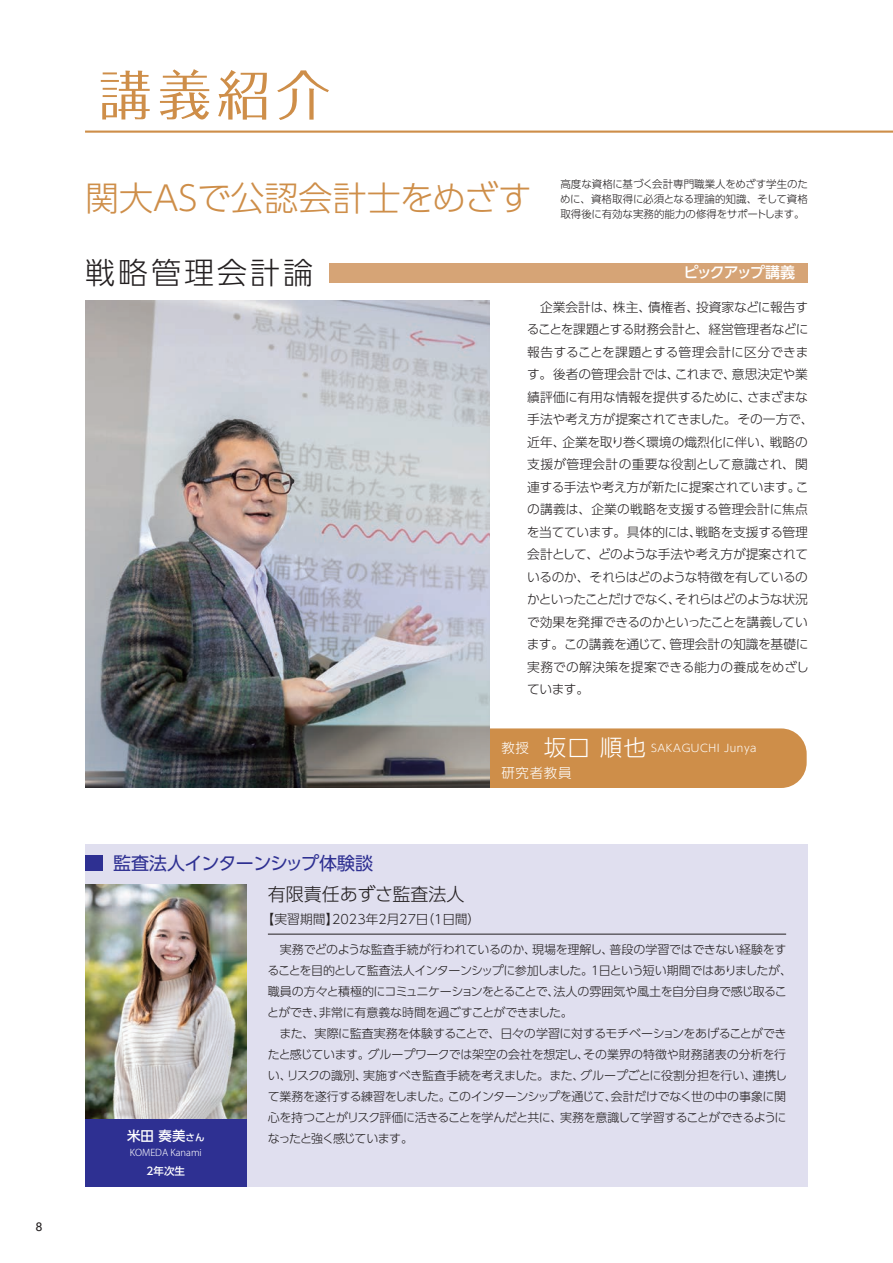
<style>
.page{position:relative;width:893px;height:1263px;background:#fff}
.page>*{position:absolute;margin:0;border:0;box-sizing:border-box;transform-origin:0 0}
.t1{font:54px "Folk Pro";color:#ce8e49}
.t2{font:300 34.05px "UD Shin Go Pr 6 N";color:#ce8e49}
.t3{font:300 30px "UD Shin Go Pr 6 N";letter-spacing:.1em;color:#231f20}
.t4{font:18px "UD Shin Go Pr 6 N";letter-spacing:-.025em;color:#2e3092}
.t5{font:300 18px "UD Shin Go Pr 6 N";color:#231f20}
.t6{font:500 15px "UD Shin Go Pr 6 N";letter-spacing:-.11em;color:#fff}
.t7{font:500 13.5px "UD Shin Go Pr 6 N";color:#fff}
.t8{font:300 13.5px "UD Shin Go Pr 6 N";letter-spacing:.05em;color:#fff}
.t9{font:300 12.75px/22.5px "UD Shin Go Pr 6 N";letter-spacing:-.02em;color:#231f20}
.t10{font:300 12.75px "UD Shin Go Pr 6 N";color:#231f20}
.t11{font:300 12px/21px "UD Shin Go Pr 6 N";letter-spacing:-.03em;color:#231f20}
.t12{font:300 12px "UD Shin Go Pr 6 N";letter-spacing:-.085em;color:#231f20}
.t13{font:500 12px "Avenir Next LT Pro";color:#231f20}
.t14{font:300 10.5px/15px "UD Shin Go Pr 6 N";letter-spacing:-.01em;color:#231f20;text-align:justify}
.t15{font:300 10.5px "UD Shin Go Pr 6 N";letter-spacing:.05em;color:#fff}
.t16{font:500 10.5px "UD Shin Go Pr 6 N";color:#fff}
.t17{font:300 9.45px "Koz Go Pr 6 N";color:#fff}
.s1{font-size:13.5px}
.s2{font-size:22.5px}
.s3{font-size:9.45px}
</style>
<div class="page">
<div style="left:85px;top:844px;width:722px;height:342px;background:#e0dfef"></div>
<div style="left:85px;top:855px;width:17px;height:16px;background:#2e3092"></div>
<div style="left:489px;top:728px;width:318px;height:60px;background:#ce8e49"></div>
<img style="left:85px;top:301px;width:404px;height:487px">
<hr style="left:268px;top:934px;width:518px;height:1px;background:#231f20">
<img style="left:85px;top:885px;width:162px;height:234px">
<div style="left:85px;top:1119px;width:162px;height:67px;background:#2e3092"></div>
<hr style="left:85px;top:131px;width:808px;height:2px;background:#ce8e49">
<div style="left:329px;top:263px;width:479px;height:20px;background:#d6a476"></div>
<p class="t13" style="left:35px;top:1219px;width:9px">8</p>
<h1 class="t1" style="left:98px;top:49px;width:234px">講義紹介</h1>
<h2 class="t2" style="left:85px;top:171px;width:449px">関大ASで公認会計士をめざす</h2>
<p class="t14" style="left:560px;top:176px;width:249px">高度な資格に基づく会計専門職業人をめざす学生のために、資格取得に必須となる理論的知識、そして資格取得後に有効な実務的能力の修得をサポートします。</p>
<h3 class="t3" style="left:85px;top:248px;width:229px">戦略管理会計論</h3>
<p class="t6" style="left:684px;top:260px;width:113px">ピックアップ講義</p>
<p class="t9" style="left:527px;top:295px;width:288px">　企業会計は、株主、債権者、投資家などに報告することを課題とする財務会計と、経営管理者などに報告することを課題とする管理会計に区分できます。後者の管理会計では、これまで、意思決定や業績評価に有用な情報を提供するために、さまざまな手法や考え方が提案されてきました。その一方で、近年、企業を取り巻く環境の熾烈化に伴い、戦略の支援が管理会計の重要な役割として意識され、関連する手法や考え方が新たに提案されています。この講義は、企業の戦略を支援する管理会計に焦点を当てています。具体的には、戦略を支援する管理会計として、どのような手法や考え方が提案されているのか、それらはどのような特徴を有しているのかといったことだけでなく、それらはどのような状況で効果を発揮できるのかといったことを講義しています。この講義を通じて、管理会計の知識を基礎に実務での解決策を提案できる能力の養成をめざしています。</p>
<h3 class="t4" style="left:113px;top:849px;width:262px">監査法人インターンシップ体験談</h3>
<p class="t15" style="left:501px;top:739px;width:257px"><span class="s1">教授　</span><span class="s2">坂口順也</span> SAKAGUCHI Junya</p>
<p class="t8" style="left:501px;top:762px;width:72px">研究者教員</p>
<h3 class="t5" style="left:268px;top:879px;width:198px">有限責任あずさ監査法人</h3>
<p class="t10" style="left:262px;top:909px;width:220px">【実習期間】2023年2月27日（1日間）</p>
<p class="t11" style="left:267px;top:939px;width:526px">　実務でどのような監査手続が行われているのか、現場を理解し、普段の学習ではできない経験をすることを目的として監査法人インターンシップに参加しました。1日という短い期間ではありましたが、職員の方々と積極的にコミュニケーションをとることで、法人の雰囲気や風土を自分自身で感じ取ることができ、非常に有意義な時間を過ごすことができました。<br>　また、実際に監査実務を体験することで、日々の学習に対するモチベーションをあげることができたと感じています。グループワークでは架空の会社を想定し、その業界の特徴や財務諸表の分析を行い、リスクの識別、実施すべき監査手続を考えました。また、グループごとに役割分担を行い、連携して業務を遂行する練習をしました。このインターンシップを通じて、会計だけでなく世の中の事象に関心を持つことがリスク評価に活きることを学んだと共に、実務を意識して学習することができるように</p>
<p class="t7" style="left:127px;top:1125px;width:79px">米田 奏美<span class="s3">さん</span></p>
<p class="t12" style="left:268px;top:1129px;width:147px">なったと強く感じています。</p>
<p class="t17" style="left:130px;top:1148px;width:73px">KOMEDA Kanami</p>
<p class="t16" style="left:147px;top:1162px;width:40px">2年次生</p>
</div>
